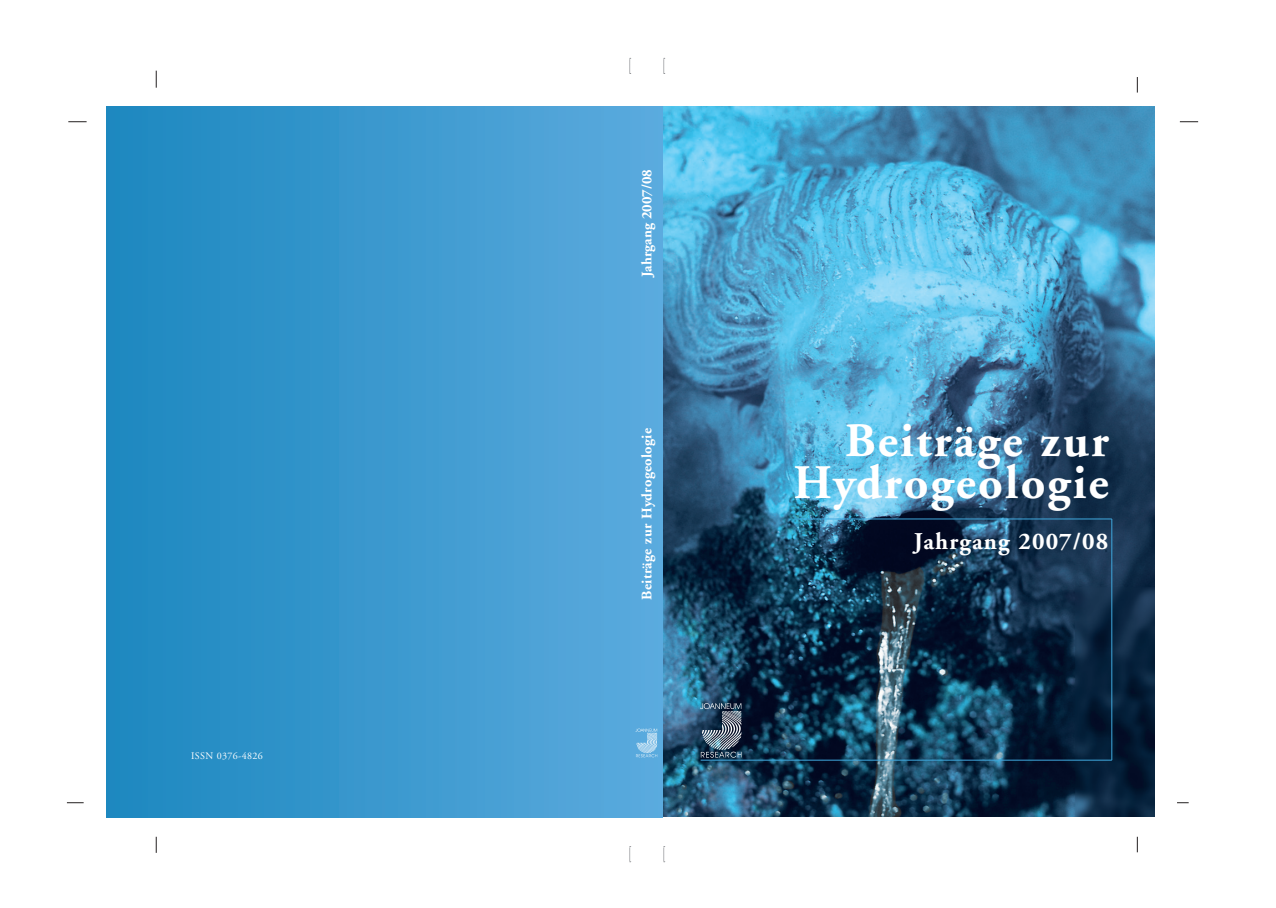
<style>
.page{position:relative;width:1276px;height:908px;background:#fff}
.page>*{position:absolute;margin:0;border:0;box-sizing:border-box;transform-origin:0 0}
.t1{font:700 48px/42px "Adobe Garamond";letter-spacing:.045em;color:#fff;text-align:right}
.t2{font:700 24px "Adobe Garamond";letter-spacing:.045em;color:#fff}
.t3{font:700 14.5px "Adobe Garamond";letter-spacing:.015em;color:#fff}
.t4{font:10px "Adobe Garamond";letter-spacing:.035em;color:#fff}
</style>
<div class="page">
<div style="left:107px;top:107px;width:557px;height:710px;background:linear-gradient(to right,#1b87bf,#5cabde)"></div>
<img style="left:636px;top:728px;width:21px;height:29px">
<img style="left:664px;top:106px;width:490px;height:710px">
<img style="left:700px;top:702px;width:42px;height:56px">
<hr style="left:794px;top:518px;width:317px;height:1px;background:#3fa8de">
<hr style="left:700px;top:759px;width:411px;height:1px;background:#3fa8de">
<hr style="left:1111px;top:518px;width:1px;height:241px;background:#3fa8de">
<svg style="left:156px;top:71px;width:1px;height:17px"></svg>
<svg style="left:156px;top:836px;width:1px;height:16px"></svg>
<svg style="left:68px;top:121px;width:19px;height:1px"></svg>
<svg style="left:1179px;top:121px;width:19px;height:1px"></svg>
<svg style="left:629px;top:58px;width:2px;height:16px"></svg>
<svg style="left:663px;top:58px;width:2px;height:16px"></svg>
<svg style="left:629px;top:846px;width:2px;height:16px"></svg>
<svg style="left:663px;top:846px;width:2px;height:16px"></svg>
<svg style="left:1137px;top:77px;width:1px;height:15px"></svg>
<svg style="left:1137px;top:836px;width:1px;height:15px"></svg>
<svg style="left:67px;top:802px;width:17px;height:1px"></svg>
<p class="t4" style="left:191px;top:750px;width:73px">ISSN 0376-4826</p>
<p class="t3" style="left:639px;top:276px;width:109px;rotate:-90deg">Jahrgang 2007/08</p>
<p class="t3" style="left:639px;top:599px;width:173px;rotate:-90deg">Beiträge zur Hydrogeologie</p>
<h1 class="t1" style="left:793px;top:421px;width:317px">Beiträge zur<br>Hydrogeologie</h1>
<h2 class="t2" style="left:914px;top:528px;width:196px">Jahrgang 2007/08</h2>
</div>
